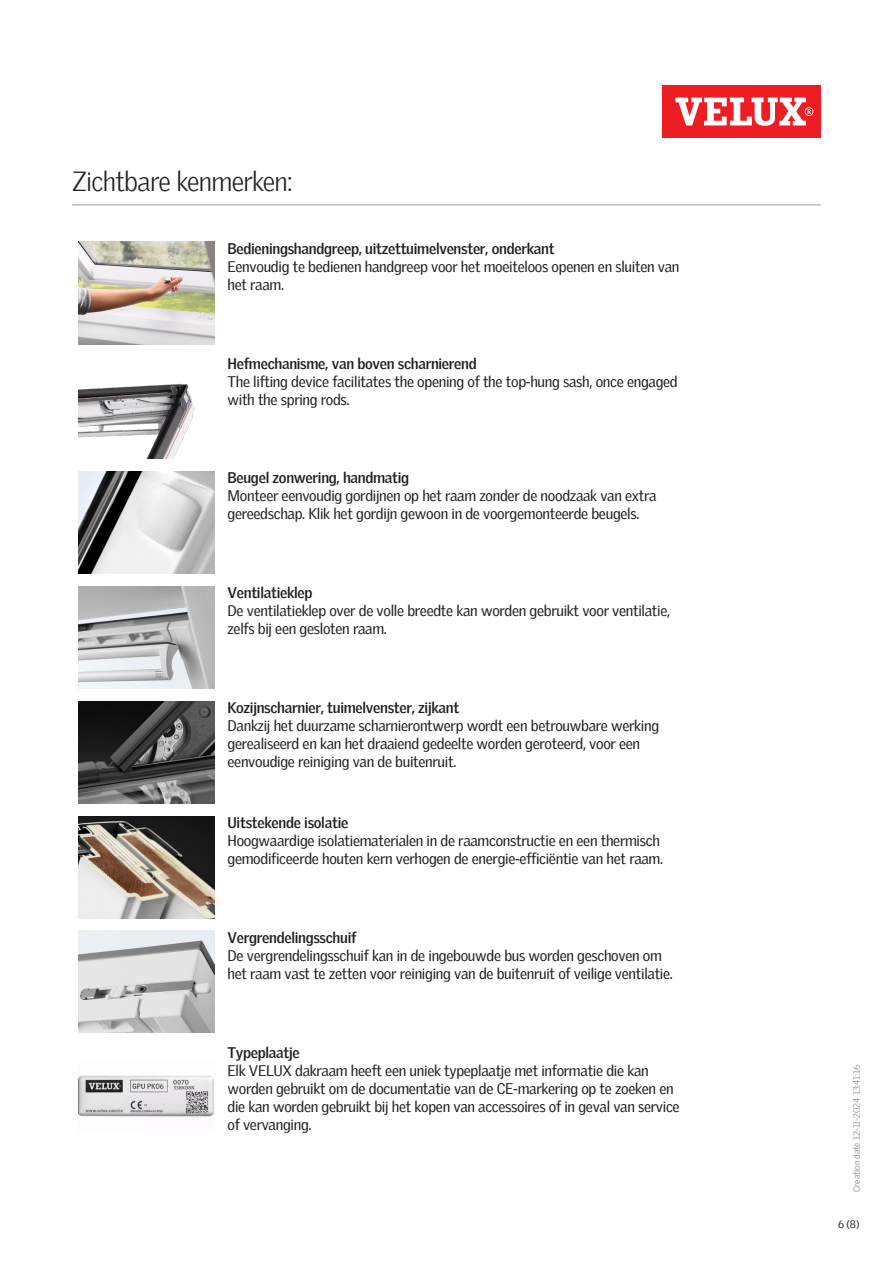
<style>
.page{position:relative;width:893px;height:1263px;background:#fff}
.page>*{position:absolute;margin:0;border:0;box-sizing:border-box;transform-origin:0 0}
.Headline_With_Line_B{font:300 27px "Velux Gothic";letter-spacing:-.025em;color:#231f20}
.Body_Heading{font:15px/18px "Velux Gothic";letter-spacing:-.02em;color:#231f20}
.t1{font:10.5px "Velux Gothic";color:#231f20}
.t2{font:300 9px "Velux Gothic";color:#7c7e81}
.s1{font-weight:700}
</style>
<div class="page">
<div style="left:662px;top:85px;width:159px;height:53px;background:#ee1d23"></div>
<svg style="left:675px;top:98px;width:138px;height:28px"></svg>
<hr style="left:72px;top:204px;width:749px;height:2px;background:#bcbdbb">
<img style="left:79px;top:242px;width:136px;height:102px">
<img style="left:79px;top:383px;width:116px;height:76px">
<img style="left:79px;top:472px;width:136px;height:102px">
<img style="left:79px;top:586px;width:136px;height:102px">
<img style="left:79px;top:701px;width:136px;height:102px">
<img style="left:79px;top:816px;width:136px;height:102px">
<img style="left:79px;top:931px;width:136px;height:102px">
<img style="left:79px;top:1075px;width:135px;height:42px">
<p class="Headline_With_Line_B" style="left:72px;top:161px;width:222px">Zichtbare kenmerken:</p>
<p class="Body_Heading" style="left:227px;top:238px;width:453px"><span class="s1">Bedieningshandgreep, uitzettuimelvenster, onderkant<br></span>Eenvoudig te bedienen handgreep voor het moeiteloos openen en sluiten van het raam.</p>
<p class="Body_Heading" style="left:227px;top:353px;width:452px"><span class="s1">Hefmechanisme, van boven scharnierend<br></span>The lifting device facilitates the opening of the top-hung sash, once engaged with the spring rods.</p>
<p class="Body_Heading" style="left:227px;top:468px;width:430px"><span class="s1">Beugel zonwering, handmatig<br></span>Monteer eenvoudig gordijnen op het raam zonder de noodzaak van extra gereedschap. Klik het gordijn gewoon in de voorgemonteerde beugels.</p>
<p class="Body_Heading" style="left:227px;top:582px;width:444px"><span class="s1">Ventilatieklep<br></span>De ventilatieklep over de volle breedte kan worden gebruikt voor ventilatie, zelfs bij een gesloten raam.</p>
<p class="Body_Heading" style="left:227px;top:697px;width:433px"><span class="s1">Kozijnscharnier, tuimelvenster, zijkant<br></span>Dankzij het duurzame scharnierontwerp wordt een betrouwbare werking gerealiseerd en kan het draaiend gedeelte worden geroteerd, voor een eenvoudige reiniging van de buitenruit.</p>
<p class="Body_Heading" style="left:227px;top:812px;width:437px"><span class="s1">Uitstekende isolatie<br></span>Hoogwaardige isolatiematerialen in de raamconstructie en een thermisch gemodificeerde houten kern verhogen de energie-efficiëntie van het raam.</p>
<p class="Body_Heading" style="left:227px;top:927px;width:447px"><span class="s1">Vergrendelingsschuif<br></span>De vergrendelingsschuif kan in de ingebouwde bus worden geschoven om het raam vast te zetten voor reiniging van de buitenruit of veilige ventilatie.</p>
<p class="Body_Heading" style="left:227px;top:1042px;width:454px"><span class="s1">Typeplaatje<br></span>Elk VELUX dakraam heeft een uniek typeplaatje met informatie die kan worden gebruikt om de documentatie van de CE-markering op te zoeken en die kan worden gebruikt bij het kopen van accessoires of in geval van service of vervanging.</p>
<p class="t2" style="left:850px;top:1192px;width:128px;rotate:-90deg">Creation date 12-11-2024 13:41:16</p>
<p class="t1" style="left:838px;top:1216px;width:23px">6 (8)</p>
</div>
